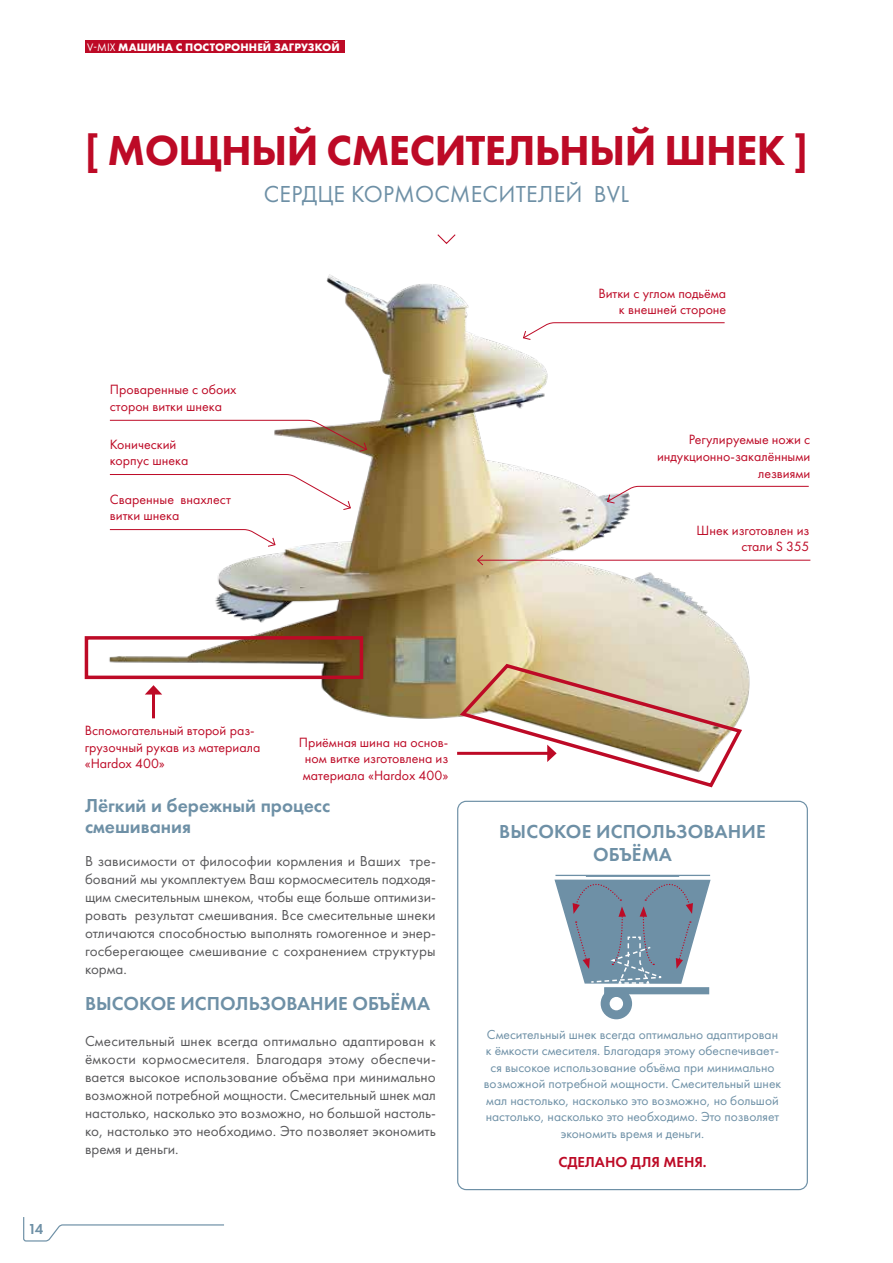
<style>
.page{position:relative;width:893px;height:1263px;background:#fff}
.page>*{position:absolute;margin:0;border:0;box-sizing:border-box;transform-origin:0 0}
.t1{font:800 43.5px "Futura PT";letter-spacing:-.015em;color:#bd0a26}
.t2{font:24px "Futura PT";letter-spacing:.01em;color:#6e90a6}
.t3{font:600 19.5px/21px "Futura PT";color:#6e90a6}
.t4{font:15px/18px "Futura PT";color:#58585a;text-align:justify}
.t5{font:600 15px "Futura PT";color:#bd0a26}
.t6{font:600 15px "Futura PT";color:#6e90a6}
.t7{font:13.95px/16.6px "Futura PT";color:#bd0a26}
.t8{font:13.5px/16.5px "Futura PT";color:#6e90a6;text-align:center}
.t9{font:700 11.25px "Futura PT";letter-spacing:.01em;color:#fff}
.s1{font-weight:400}
</style>
<div class="page">
<div style="left:85px;top:40px;width:259px;height:13px;background:#bd0a26"></div>
<img style="left:84px;top:274px;width:727px;height:478px">
<svg style="left:437px;top:234px;width:19px;height:10px"></svg>
<svg style="left:554px;top:874px;width:157px;height:146px"></svg>
<hr style="left:457px;top:752px;width:93px;height:3px;background:#bd0a26">
<svg style="left:458px;top:662px;width:287px;height:126px"></svg>
<hr style="left:152px;top:692px;width:3px;height:26px;background:#bd0a26">
<svg style="left:145px;top:685px;width:17px;height:9px"></svg>
<div style="left:85px;top:636px;width:278px;height:43px;border:3px solid #bd0a26"></div>
<svg style="left:109px;top:474px;width:242px;height:36px"></svg>
<svg style="left:109px;top:419px;width:258px;height:33px"></svg>
<svg style="left:109px;top:529px;width:167px;height:18px"></svg>
<svg style="left:607px;top:486px;width:202px;height:18px"></svg>
<hr style="left:478px;top:560px;width:332px;height:1px;background:#bd0a26">
<svg style="left:477px;top:554px;width:7px;height:12px"></svg>
<svg style="left:522px;top:322px;width:203px;height:18px"></svg>
<hr style="left:586px;top:876px;width:93px;height:1px;background:#6e90a6">
<div style="left:457px;top:801px;width:351px;height:389px;border:1px solid #6e90a6;border-radius:9px"></div>
<svg style="left:23px;top:1217px;width:201px;height:25px"></svg>
<p class="t9" style="left:87px;top:40px;width:254px"><span class="s1">V-MIX</span> МАШИНА С ПОСТОРОННЕЙ ЗАГРУЗКОЙ</p>
<h1 class="t1" style="left:84px;top:123px;width:726px">[ МОЩНЫЙ СМЕСИТЕЛЬНЫЙ ШНЕК ]</h1>
<h2 class="t2" style="left:264px;top:180px;width:367px">СЕРДЦЕ КОРМОСМЕСИТЕЛЕЙ BVL</h2>
<p class="t7" style="left:110px;top:381px;width:128px">Проваренные с обоих сторон витки шнека</p>
<p class="t7" style="left:110px;top:436px;width:80px">Конический корпус шнека</p>
<p class="t7" style="left:110px;top:490px;width:122px">Сваренные внахлест витки шнека</p>
<p class="t7" style="left:598px;top:284px;width:129px;text-align:right">Витки с углом подьёма к внешней стороне</p>
<p class="t7" style="left:657px;top:431px;width:155px;text-align:right">Регулируемые ножи с индукционно-закалёнными лезвиями</p>
<p class="t7" style="left:697px;top:521px;width:114px;text-align:right">Шнек изготовлен из стали S 355</p>
<p class="t6" style="left:28px;top:1219px;width:17px">14</p>
<p class="t7" style="left:85px;top:722px;width:177px">Вспомогательный второй раз&shy;грузочный рукав из материала «Hardox 400»</p>
<p class="t7" style="left:299px;top:734px;width:151px;text-align:justify">Приёмная шина на основ&shy;ном витке изготовлена из материала «Hardox 400»</p>
<h3 class="t3" style="left:85px;top:795px;width:247px">Лёгкий и бережный процесс смешивания</h3>
<p class="t4" style="left:85px;top:852px;width:352px">В зависимости от философии кормления и Ваших тре&shy;бований мы укомплектуем Ваш кормосмеситель подходя&shy;щим смесительным шнеком, чтобы еще больше оптимизи&shy;ровать результат смешивания. Все смесительные шнеки отличаются способностью выполнять гомогенное и энер&shy;госберегающее смешивание с сохранением структуры корма.</p>
<h3 class="t3" style="left:85px;top:993px;width:347px">ВЫСОКОЕ ИСПОЛЬЗОВАНИЕ ОБЪЁМА</h3>
<p class="t4" style="left:85px;top:1032px;width:352px">Смесительный шнек всегда оптимально адаптирован к ёмкости кормосмесителя. Благодаря этому обеспечи&shy;вается высокое использование объёма при минимально возможной потребной мощности. Смесительный шнек мал настолько, насколько это возможно, но большой настоль&shy;ко, настолько это необходимо. Это позволяет экономить время и деньги.</p>
<h3 class="t3" style="left:499px;top:819px;width:268px;line-height:23.4px;text-align:center">ВЫСОКОЕ ИСПОЛЬЗОВАНИЕ<br>ОБЪЁМА</h3>
<p class="t8" style="left:484px;top:1026px;width:299px">Смесительный шнек всегда оптимально адаптирован к ёмкости смесителя. Благодаря этому обеспечивает&shy;ся высокое использование объёма при минимально возможной потребной мощности. Смесительный шнек мал настолько, насколько это возможно, но большой настолько, насколько это необходимо. Это позволяет экономить время и деньги.</p>
<p class="t5" style="left:558px;top:1152px;width:150px">СДЕЛАНО ДЛЯ МЕНЯ.</p>
</div>
